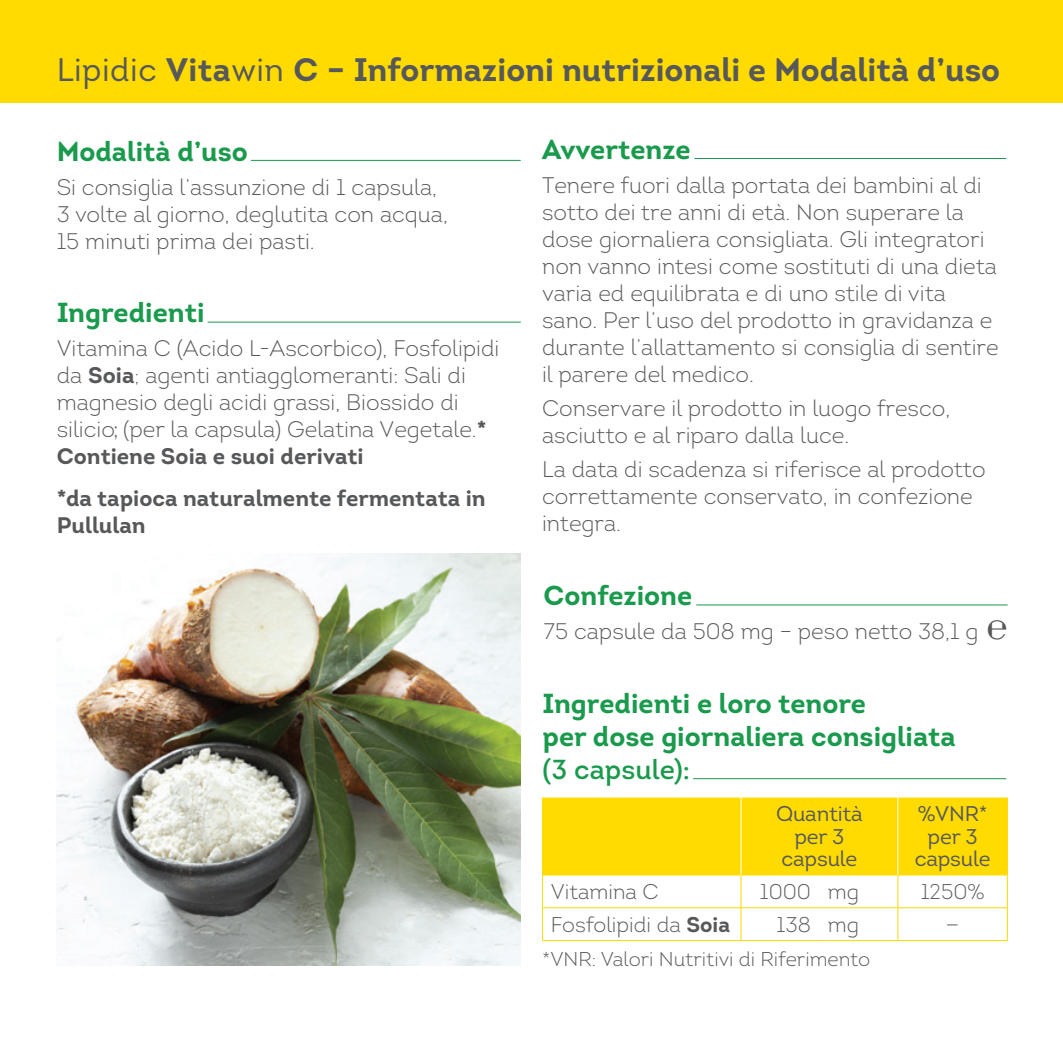
<style>
.page{position:relative;width:1063px;height:1063px;background:#fff}
.page>*{position:absolute;margin:0;border:0;box-sizing:border-box;transform-origin:0 0}
.t1{font:700 32.5px "Intro";color:#57585a}
.t2{font:700 27.5px/33px "Intro";color:#199a4c}
.t3{font:27.5px "Intro";color:#199a4c}
.t4{font:300 22.5px/27px "Intro";color:#57585a}
.t5{font:700 22.5px/27px "Intro";color:#57585a}
.t6{font:300 21.25px "Intro";color:#57585a}
.t7{font:21.25px/22.5px "Intro";letter-spacing:-.01em;color:#57585a;text-align:center}
.t8{font:300 20px "Intro";color:#57585a}
.s1{font-weight:400}
.s2{font-weight:700}
.s3{font-family:"Birch Std";font-weight:400}
.s4{font-family:"Times New Roman";font-weight:400;font-size:35.5px}
</style>
<div class="page">
<hr style="left:1062px;top:496px;width:1px;height:169px;background:#199a4c">
<div style="left:0;top:0;width:1063px;height:103px;background:#ffdb01"></div>
<hr style="left:1062px;top:886px;width:1px;height:102px;background:#199a4c">
<hr style="left:251px;top:160px;width:270px;height:1px;background:#199a4c">
<hr style="left:696px;top:605px;width:312px;height:1px;background:#199a4c">
<hr style="left:694px;top:158px;width:312px;height:1px;background:#199a4c">
<div style="left:543px;top:798px;width:464px;height:77px;background:#ffdb01"></div>
<hr style="left:542px;top:797px;width:1px;height:78px;background:#ffdb01">
<hr style="left:542px;top:875px;width:199px;height:1px;background:#ffdb01">
<hr style="left:741px;top:875px;width:78px;height:1px;background:#ffdb01">
<hr style="left:819px;top:875px;width:79px;height:1px;background:#ffdb01">
<hr style="left:1007px;top:797px;width:1px;height:78px;background:#ffdb01">
<hr style="left:898px;top:875px;width:110px;height:1px;background:#ffdb01">
<hr style="left:542px;top:875px;width:1px;height:32px;background:#ffdb01">
<hr style="left:741px;top:875px;width:1px;height:32px;background:#ffdb01">
<hr style="left:897px;top:875px;width:1px;height:32px;background:#ffdb01">
<hr style="left:1007px;top:875px;width:1px;height:32px;background:#ffdb01">
<hr style="left:542px;top:908px;width:1px;height:32px;background:#ffdb01">
<hr style="left:542px;top:907px;width:199px;height:1px;background:#ffdb01">
<hr style="left:542px;top:940px;width:199px;height:1px;background:#ffdb01">
<hr style="left:741px;top:908px;width:1px;height:32px;background:#ffdb01">
<hr style="left:741px;top:907px;width:78px;height:1px;background:#ffdb01">
<hr style="left:741px;top:940px;width:78px;height:1px;background:#ffdb01">
<hr style="left:819px;top:907px;width:79px;height:1px;background:#ffdb01">
<hr style="left:819px;top:940px;width:79px;height:1px;background:#ffdb01">
<hr style="left:897px;top:908px;width:1px;height:32px;background:#ffdb01">
<hr style="left:898px;top:907px;width:110px;height:1px;background:#ffdb01">
<hr style="left:1007px;top:908px;width:1px;height:32px;background:#ffdb01">
<hr style="left:898px;top:940px;width:110px;height:1px;background:#ffdb01">
<hr style="left:741px;top:797px;width:1px;height:78px;background:#fff">
<hr style="left:897px;top:797px;width:1px;height:78px;background:#fff">
<hr style="left:693px;top:778px;width:313px;height:1px;background:#199a4c">
<hr style="left:208px;top:322px;width:313px;height:1px;background:#199a4c">
<hr style="left:1062px;top:227px;width:1px;height:34px;background:#ffdb01">
<img style="left:57px;top:554px;width:464px;height:412px">
<h1 class="t1" style="left:57px;top:49px;width:945px"><span class="s1">Lipidic</span> Vita<span class="s1">win</span> C – Informazioni nutrizionali e Modalità d’uso</h1>
<p class="t2" style="left:57px;top:134px;width:193px">Modalità d’uso</p>
<p class="t2" style="left:542px;top:133px;width:150px">Avvertenze</p>
<p class="t4" style="left:57px;top:173px;width:393px">Si consiglia l’assunzione di 1 capsula,<br>3 volte al giorno, deglutita con acqua,<br>15 minuti prima dei pasti.</p>
<p class="t4" style="left:542px;top:171px;width:458px">Tenere fuori dalla portata dei bambini al di sotto dei tre anni di età. Non superare la dose giornaliera consigliata. Gli integratori non vanno intesi come sostituti di una dieta varia ed equilibrata e di uno stile di vita sano. Per l’uso del prodotto in gravidanza e durante l’allattamento si consiglia di sentire il parere del medico.</p>
<p class="t4" style="left:542px;top:394px;width:410px">Conservare il prodotto in luogo fresco, asciutto e al riparo dalla luce.</p>
<p class="t4" style="left:542px;top:456px;width:445px">La data di scadenza si riferisce al prodotto correttamente conservato, in confezione integra.</p>
<p class="t2" style="left:57px;top:296px;width:149px">Ingredienti</p>
<p class="t4" style="left:57px;top:335px;width:444px">Vitamina C (Acido L-Ascorbico), Fosfolipidi da <span class="s2">Soia</span>; agenti antiagglomeranti: Sali di magnesio degli acidi grassi, Biossido di silicio<span class="s3">;</span> (per la capsula) Gelatina Vegetale.<span class="s2">* Contiene Soia e suoi derivati</span></p>
<p class="t5" style="left:57px;top:484px;width:431px">*da tapioca naturalmente fermentata in<br>Pullulan</p>
<p class="t2" style="left:544px;top:579px;width:150px">Confezione</p>
<p class="t4" style="left:544px;top:618px;width:466px">75 capsule da 508 mg – peso netto 38,1 g <span class="s4">℮</span></p>
<p class="t2" style="left:543px;top:687px;width:415px">Ingredienti e loro tenore<br>per dose giornaliera consigliata</p>
<p class="t3" style="left:543px;top:752px;width:149px">(3 capsule):</p>
<p class="t7" style="left:776px;top:803px;width:88px">Quantità per 3 capsule</p>
<p class="t7" style="left:915px;top:803px;width:77px">%VNR* per 3 capsule</p>
<p class="t6" style="left:551px;top:879px;width:109px">Vitamina C</p>
<p class="t6" style="left:760px;top:879px;width:101px">1000 mg</p>
<p class="t6" style="left:921px;top:879px;width:65px">1250%</p>
<p class="t6" style="left:551px;top:912px;width:181px">Fosfolipidi da <span class="s2">Soia</span></p>
<p class="t6" style="left:777px;top:912px;width:84px">138 mg</p>
<p class="t6" style="left:946px;top:912px;width:15px">—</p>
<p class="t8" style="left:542px;top:946px;width:330px">*VNR: Valori Nutritivi di Riferimento</p>
</div>
